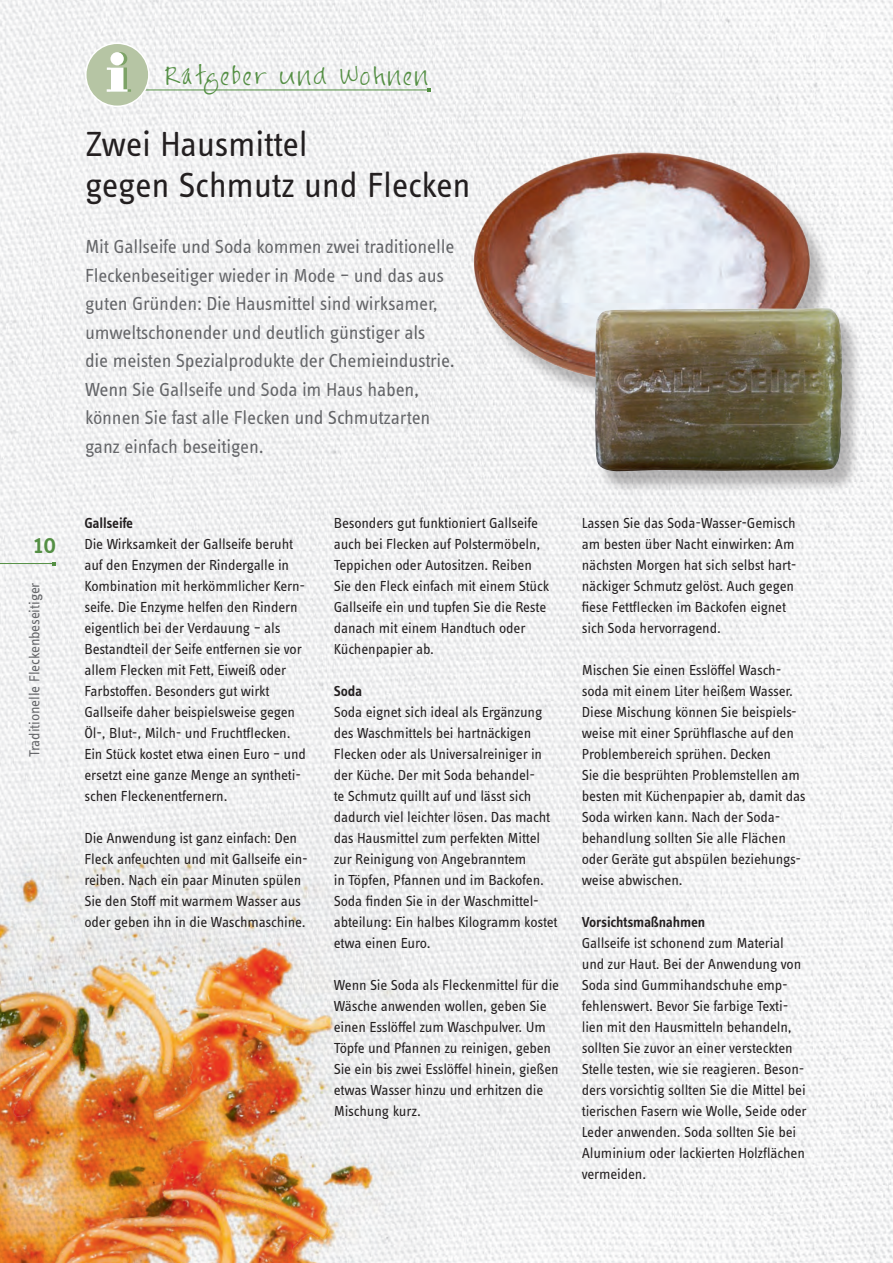
<style>
.page{position:relative;width:893px;height:1263px;background:#fff}
.page>*{position:absolute;margin:0;border:0;box-sizing:border-box;transform-origin:0 0}
.t1{font:36px/40.5px "Info Text Pro";letter-spacing:-.01em;color:#231f20}
.t2{font:500 27px "Info Text Pro";color:#548f44}
.t3{font:21px "FG Jayne Print";letter-spacing:.1em;color:#548f44}
.t4{font:19.5px/28.5px "Info Text Pro";letter-spacing:-.01em;color:#6c6d70}
.t5{font:15px/21px "Info Text Pro";letter-spacing:-.01em;color:#231f20}
.t6{font:600 15px "Info Text Pro";letter-spacing:-.015em;color:#231f20}
.t7{font:15px "Info Text Pro";letter-spacing:-.01em;color:#6c6d70}
</style>
<div class="page">
<img style="left:0;top:0;width:893px;height:1263px">
<hr style="left:0;top:563px;width:54px;height:1px;background:#548f44">
<hr style="left:118px;top:90px;width:311px;height:1px;background:#548f44">
<div style="left:86px;top:43px;width:63px;height:63px;background:#b6c5a4;border-radius:50%"></div>
<div style="left:85px;top:43px;width:65px;height:64px;border:2px solid #fff;border-radius:50%"></div>
<svg style="left:107px;top:52px;width:24px;height:40px"></svg>
<img style="left:463px;top:119px;width:369px;height:297px">
<div style="left:596px;top:312px;width:267px;height:182px;background:#231f20;opacity:.3"></div>
<img style="left:594px;top:308px;width:249px;height:163px">
<img style="left:0;top:803px;width:431px;height:460px">
<img style="left:0;top:806px;width:398px;height:457px">
<h2 class="t2" style="left:34px;top:528px;width:24px">10</h2>
<p class="t7" style="left:26px;top:757px;width:176px;rotate:-90deg">Traditionelle Fleckenbeseitiger</p>
<h3 class="t3" style="left:166px;top:64px;width:264px">Ratgeber und Wohnen</h3>
<h1 class="t1" style="left:85px;top:123px;width:387px">Zwei Hausmittel<br>gegen Schmutz und Flecken</h1>
<p class="t4" style="left:85px;top:232px;width:371px">Mit Gallseife und Soda kommen zwei traditionelle Fleckenbeseitiger wieder in Mode – und das aus guten Gründen: Die Hausmittel sind wirksamer, umweltschonender und deutlich günstiger als<br>die meisten Spezialprodukte der Chemieindustrie.<br>Wenn Sie Gallseife und Soda im Haus haben, können Sie fast alle Flecken und Schmutzarten ganz einfach beseitigen.</p>
<p class="t6" style="left:84px;top:514px;width:50px">Gallseife</p>
<p class="t5" style="left:84px;top:533px;width:223px">Die Wirksamkeit der Gallseife beruht auf den Enzymen der Rindergalle in Kombination mit herkömmlicher Kern&shy;seife. Die Enzyme helfen den Rindern eigentlich bei der Verdauung – als Bestandteil der Seife entfernen sie vor allem Flecken mit Fett, Eiweiß oder Farbstoffen. Besonders gut wirkt Gallseife daher beispielsweise gegen Öl-, Blut-, Milch- und Fruchtflecken.<br>Ein Stück kostet etwa einen Euro – und ersetzt eine ganze Menge an syntheti&shy;schen Fleckenentfernern.</p>
<p class="t5" style="left:84px;top:827px;width:225px">Die Anwendung ist ganz einfach: Den Fleck anfeuchten und mit Gallseife ein&shy;reiben. Nach ein paar Minuten spülen Sie den Stoff mit warmem Wasser aus oder geben ihn in die Waschmaschine.</p>
<p class="t5" style="left:334px;top:512px;width:217px">Besonders gut funktioniert Gallseife auch bei Flecken auf Polstermöbeln, Teppichen oder Autositzen. Reiben Sie den Fleck einfach mit einem Stück Gallseife ein und tupfen Sie die Reste danach mit einem Handtuch oder Küchenpapier ab.</p>
<p class="t6" style="left:334px;top:682px;width:30px">Soda</p>
<p class="t5" style="left:334px;top:701px;width:225px">Soda eignet sich ideal als Ergänzung des Waschmittels bei hartnäckigen Flecken oder als Universalreiniger in der Küche. Der mit Soda behandel-<br>te Schmutz quillt auf und lässt sich dadurch viel leichter lösen. Das macht das Hausmittel zum perfekten Mittel zur Reinigung von Angebranntem<br>in Töpfen, Pfannen und im Backofen.<br>Soda finden Sie in der Waschmittel&shy;abteilung: Ein halbes Kilogramm kostet etwa einen Euro.</p>
<p class="t5" style="left:334px;top:974px;width:227px">Wenn Sie Soda als Fleckenmittel für die Wäsche anwenden wollen, geben Sie einen Esslöffel zum Waschpulver. Um Töpfe und Pfannen zu reinigen, geben Sie ein bis zwei Esslöffel hinein, gießen etwas Wasser hinzu und erhitzen die Mischung kurz.</p>
<p class="t5" style="left:582px;top:512px;width:215px">Lassen Sie das Soda-Wasser-Gemisch am besten über Nacht einwirken: Am nächsten Morgen hat sich selbst hart&shy;näckiger Schmutz gelöst. Auch gegen fiese Fettflecken im Backofen eignet sich Soda hervorragend.</p>
<p class="t5" style="left:582px;top:659px;width:225px">Mischen Sie einen Esslöffel Wasch&shy;soda mit einem Liter heißem Wasser.<br>Diese Mischung können Sie beispiels&shy;weise mit einer Sprühflasche auf den Problembereich sprühen. Decken<br>Sie die besprühten Problemstellen am besten mit Küchenpapier ab, damit das Soda wirken kann. Nach der Soda&shy;behandlung sollten Sie alle Flächen oder Geräte gut abspülen beziehungs&shy;weise abwischen.</p>
<p class="t6" style="left:582px;top:913px;width:125px">Vorsichtsmaßnahmen</p>
<p class="t5" style="left:582px;top:932px;width:227px">Gallseife ist schonend zum Material und zur Haut. Bei der Anwendung von Soda sind Gummihandschuhe emp&shy;fehlenswert. Bevor Sie farbige Texti&shy;lien mit den Hausmitteln behandeln, sollten Sie zuvor an einer versteckten Stelle testen, wie sie reagieren. Beson&shy;ders vorsichtig sollten Sie die Mittel bei tierischen Fasern wie Wolle, Seide oder Leder anwenden. Soda sollten Sie bei Aluminium oder lackierten Holzflächen vermeiden.</p>
</div>
